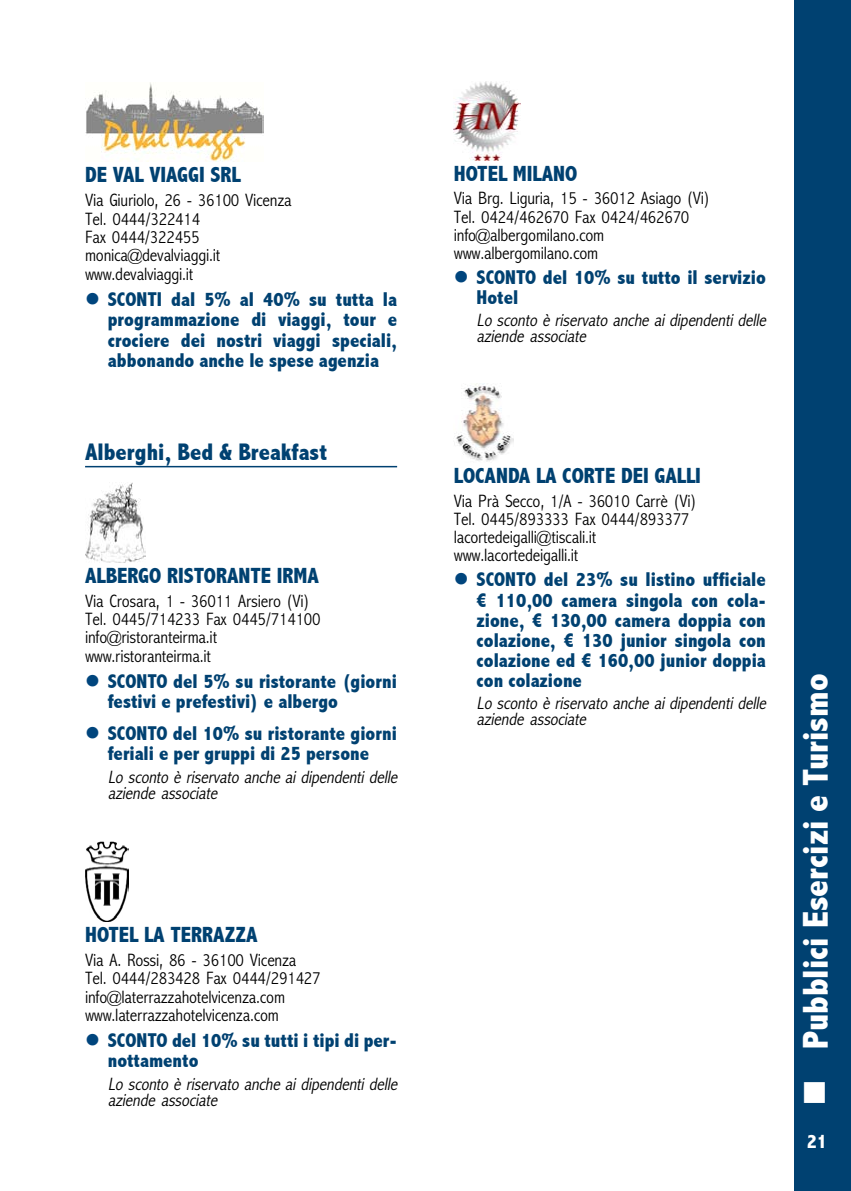
<style>
.page{position:relative;width:851px;height:1191px;background:#fff}
.page>*{position:absolute;margin:0;border:0;box-sizing:border-box;transform-origin:0 0}
.t1{font:800 condensed 36px "Abadi";color:#fff}
.t2{font:800 condensed 24px "Abadi";color:#004171}
.t3{font:800 condensed 22px "Abadi";color:#004171}
.t4{font:800 condensed 20px/20.4px "Abadi";color:#004171}
.t5{font:800 condensed 20px "Abadi";color:#fff}
.t6{font:300 condensed 18px/18.4px "M Abadi";color:#000}
.t7{font:italic 300 condensed 18px/16.4px "M Abadi";color:#000}
.s1{color:#00457d}
</style>
<div class="page">
<div style="left:794px;top:0;width:56px;height:1191px;background:#004171"></div>
<hr style="left:85px;top:466px;width:312px;height:1px;background:#004171">
<img style="left:85px;top:82px;width:178px;height:80px">
<img style="left:85px;top:483px;width:60px;height:79px">
<img style="left:85px;top:842px;width:43px;height:79px">
<img style="left:454px;top:81px;width:66px;height:80px">
<img style="left:454px;top:383px;width:59px;height:79px">
<p class="t3" style="left:85px;top:162px;width:157px">DE VAL VIAGGI SRL</p>
<p class="t6" style="left:85px;top:191px;width:208px">Via Giuriolo, 26 - 36100 Vicenza<br>Tel. 0444/322414<br>Fax 0444/322455 monica@devalviaggi.it www.devalviaggi.it</p>
<p class="t4" style="left:108px;top:289px;width:291px;text-align:justify;text-indent:-23px"><span class="s1">●</span> SCONTI dal 5% al 40% su tutta la programmazione di viaggi, tour e crociere dei nostri viaggi speciali, abbonando anche le spese agenzia</p>
<h2 class="t2" style="left:85px;top:438px;width:243px">Alberghi, Bed &amp; Breakfast</h2>
<p class="t3" style="left:85px;top:562px;width:235px">ALBERGO RISTORANTE IRMA</p>
<p class="t6" style="left:85px;top:591px;width:237px">Via Crosara, 1 - 36011 Arsiero (Vi)<br>Tel. 0445/714233 Fax 0445/714100 info@ristoranteirma.it www.ristoranteirma.it</p>
<p class="t4" style="left:108px;top:671px;width:291px;text-indent:-23px"><span class="s1">●</span> SCONTO del 5% su ristorante (giorni festivi e prefestivi) e albergo</p>
<p class="t4" style="left:85px;top:723px;width:313px;text-align:center"><span class="s1">●</span> SCONTO del 10% su ristorante giorni feriali e per gruppi di 25 persone</p>
<p class="t7" style="left:108px;top:768px;width:294px">Lo sconto è riservato anche ai dipendenti delle aziende associate</p>
<p class="t3" style="left:85px;top:921px;width:174px">HOTEL LA TERRAZZA</p>
<p class="t6" style="left:85px;top:950px;width:237px">Via A. Rossi, 86 - 36100 Vicenza Tel. 0444/283428 Fax 0444/291427 info@laterrazzahotelvicenza.com www.laterrazzahotelvicenza.com</p>
<p class="t4" style="left:108px;top:1030px;width:291px;text-indent:-23px"><span class="s1">●</span> SCONTO del 10% su tutti i tipi di per&shy;nottamento</p>
<p class="t7" style="left:108px;top:1075px;width:294px">Lo sconto è riservato anche ai dipendenti delle aziende associate</p>
<p class="t3" style="left:454px;top:161px;width:125px">HOTEL MILANO</p>
<p class="t6" style="left:454px;top:190px;width:257px">Via Brg. Liguria, 15 - 36012 Asiago (Vi)<br>Tel. 0424/462670 Fax 0424/462670 info@albergomilano.com www.albergomilano.com</p>
<p class="t4" style="left:476px;top:268px;width:291px;text-indent:-23px"><span class="s1">●</span> SCONTO del 10% su tutto il servizio<br>Hotel</p>
<p class="t7" style="left:476px;top:312px;width:294px">Lo sconto è riservato anche ai dipendenti delle aziende associate</p>
<p class="t3" style="left:454px;top:463px;width:248px">LOCANDA LA CORTE DEI GALLI</p>
<p class="t6" style="left:454px;top:491px;width:244px">Via Prà Secco, 1/A - 36010 Carrè (Vi)<br>Tel. 0445/893333 Fax 0444/893377 lacortedeigalli@tiscali.it www.lacortedeigalli.it</p>
<p class="t4" style="left:476px;top:570px;width:291px;text-align:justify;text-indent:-23px"><span class="s1">●</span> SCONTO del 23% su listino ufficiale € 110,00 camera singola con cola&shy;zione, € 130,00 camera doppia con colazione, € 130 junior singola con colazione ed € 160,00 junior doppia con colazione</p>
<p class="t7" style="left:476px;top:694px;width:294px">Lo sconto è riservato anche ai dipendenti delle aziende associate</p>
<h1 class="t1" style="left:794px;top:1106px;width:433px;rotate:-90deg">■ Pubblici Esercizi e Turismo</h1>
<p class="t5" style="left:806px;top:1129px;width:22px">21</p>
</div>
